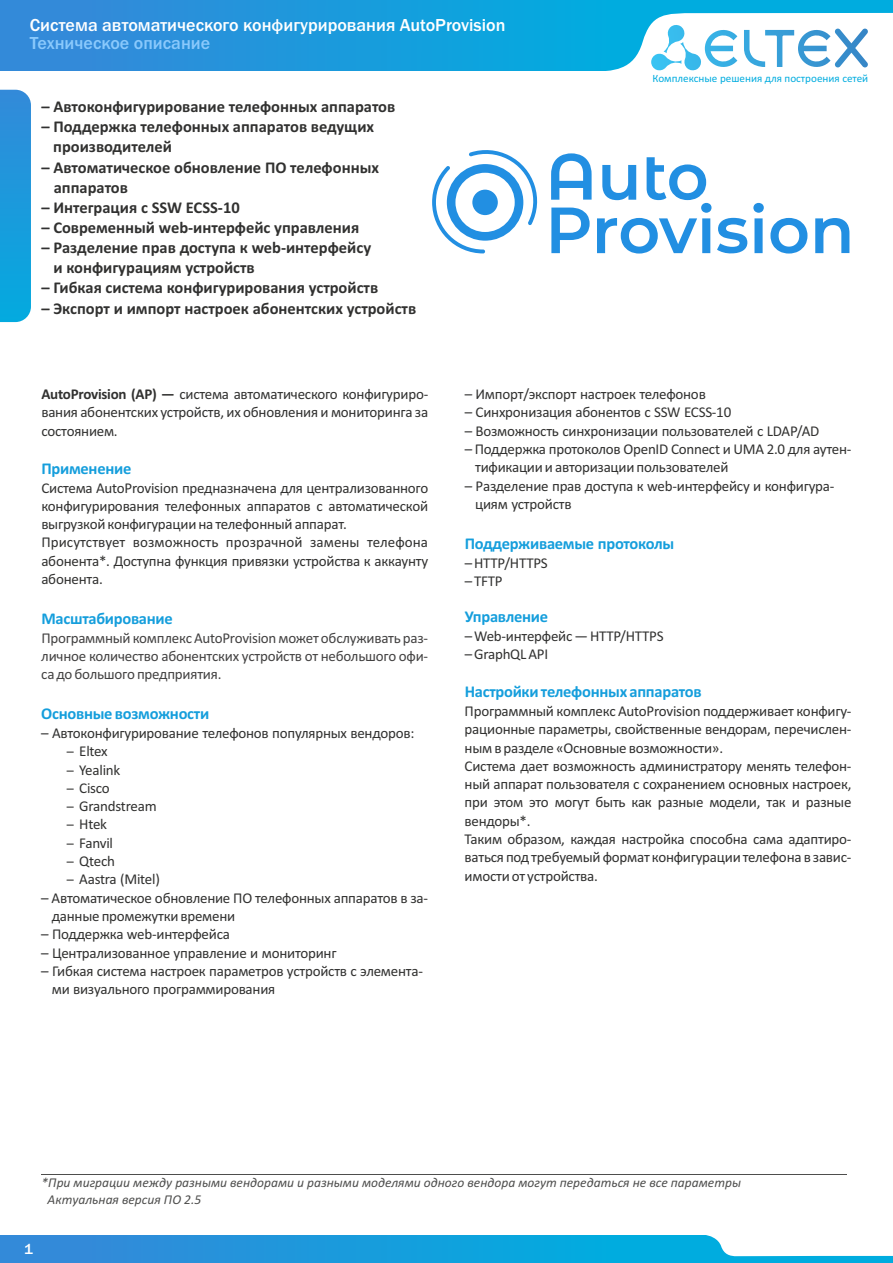
<style>
.page{position:relative;width:893px;height:1263px;background:#fff}
.page>*{position:absolute;margin:0;border:0;box-sizing:border-box;transform-origin:0 0}
.t1{font:500 18px "Franklin Gothic";color:#fff}
.t2{font:500 18px "Franklin Gothic";color:#8ac9fc}
.t3{font:700 16.5px/20.1px "Calibri";color:#313130}
.t4{font:700 16.5px "Calibri";letter-spacing:-.015em;color:#159edc}
.t5{font:15px/18.3px "Calibri";letter-spacing:-.015em;color:#313130}
.t6{font:15px/18.3px "Calibri";letter-spacing:-.015em;color:#434242;text-align:justify}
.t7{font:500 15px "Franklin Gothic";color:#fff}
.t8{font:italic 13.5px/16.5px "Calibri";color:#4e4e4d}
.t9{font:11.1px "Calibri";color:#00acdf}
.s1{font-weight:700}
.s2{font-size:14.1px}
</style>
<div class="page">
<svg style="left:0;top:90px;width:31px;height:232px;background:#1e9bdc"></svg>
<div style="left:0;top:0;width:893px;height:71px;background:linear-gradient(to right,#3489d9,#00b4e0)"></div>
<svg style="left:589px;top:13px;width:304px;height:58px"></svg>
<div style="left:0;top:1236px;width:893px;height:27px;background:linear-gradient(to right,#3389d9,#00b5e1)"></div>
<svg style="left:703px;top:1235px;width:190px;height:21px"></svg>
<svg style="left:551px;top:153px;width:160px;height:101px"></svg>
<svg style="left:717px;top:218px;width:30px;height:36px"></svg>
<svg style="left:753px;top:203px;width:11px;height:50px"></svg>
<svg style="left:770px;top:218px;width:37px;height:36px"></svg>
<svg style="left:815px;top:218px;width:34px;height:35px"></svg>
<svg style="left:432px;top:150px;width:106px;height:103px"></svg>
<hr style="left:41px;top:1174px;width:806px;height:1px;background:#4e4e4d">
<p class="t1" style="left:30px;top:19px;width:477px">Cистема автоматического конфигурирования AutoProvision</p>
<p class="t2" style="left:30px;top:36px;width:182px">Техническое описание</p>
<p class="t3" style="left:41px;top:98px;width:355px">– Автоконфигурирование телефонных аппаратов</p>
<p class="t3" style="left:53px;top:118px;width:322px;text-indent:-12px">– Поддержка телефонных аппаратов ведущих производителей</p>
<p class="t3" style="left:54px;top:158px;width:327px;text-indent:-12px">– Автоматическое обновление ПО телефонных аппаратов</p>
<p class="t3" style="left:41px;top:199px;width:200px">– Интеграция с SSW ECSS-10</p>
<p class="t3" style="left:41px;top:219px;width:319px">– Современный web-интерфейс управления</p>
<p class="t3" style="left:53px;top:239px;width:319px;text-indent:-12px">– Разделение прав доступа к web-интерфейсу и конфигурациям устройств</p>
<p class="t3" style="left:41px;top:279px;width:338px">– Гибкая система конфигурирования устройств</p>
<p class="t3" style="left:41px;top:299px;width:376px">– Экспорт и импорт настроек абонентских устройств</p>
<p class="t9" style="left:652px;top:73px;width:217px">Комплексные решения для построения сетей</p>
<p class="t5" style="left:41px;top:386px;width:388px;text-align:justify"><span class="s1">AutoProvision (AP) —</span> система автоматического конфигуриро&shy;вания абонентских устройств, их обновления и мониторинга за состоянием.</p>
<p class="t4" style="left:41px;top:461px;width:91px">Применение</p>
<p class="t5" style="left:41px;top:480px;width:388px">Cистема AutoProvision предназначена для централизованного конфигурирования телефонных аппаратов с автоматической выгрузкой конфигурации на телефонный аппарат.<br>Присутствует возможность прозрачной замены телефона абонента*. Доступна функция привязки устройства к аккаунту абонента.</p>
<p class="t4" style="left:41px;top:611px;width:133px">Масштабирование</p>
<p class="t6" style="left:41px;top:630px;width:388px">Программный комплекс AutoProvision может обслуживать раз&shy;личное количество абонентских устройств от небольшого офи&shy;са до большого предприятия.</p>
<p class="t4" style="left:41px;top:707px;width:169px">Основные возможности</p>
<p class="t5" style="left:41px;top:725px;width:375px">– Автоконфигурирование телефонов популярных вендоров:</p>
<p class="t5" style="left:67px;top:743px;width:42px"><span class="s2">–</span> Eltex</p>
<p class="t5" style="left:67px;top:762px;width:55px"><span class="s2">–</span> Yealink</p>
<p class="t5" style="left:67px;top:780px;width:44px"><span class="s2">–</span> Cisco</p>
<p class="t5" style="left:67px;top:798px;width:91px"><span class="s2">–</span> Grandstream</p>
<p class="t5" style="left:67px;top:816px;width:42px"><span class="s2">–</span> Htek</p>
<p class="t5" style="left:67px;top:835px;width:48px"><span class="s2">–</span> Fanvil</p>
<p class="t5" style="left:67px;top:853px;width:50px"><span class="s2">–</span> Qtech</p>
<p class="t5" style="left:67px;top:871px;width:95px"><span class="s2">–</span> Aastra (Mitel)</p>
<p class="t5" style="left:52px;top:890px;width:378px;text-indent:-10px">– Автоматическое обновление ПО телефонных аппаратов в за&shy;данные промежутки времени</p>
<p class="t5" style="left:41px;top:926px;width:190px">– Поддержка web-интерфейса</p>
<p class="t5" style="left:41px;top:945px;width:297px">– Централизованное управление и мониторинг</p>
<p class="t5" style="left:52px;top:963px;width:373px;text-indent:-10px">– Гибкая система настроек параметров устройств с элемента&shy;ми визуального программирования</p>
<p class="t5" style="left:465px;top:386px;width:243px">– Импорт/экспорт настроек телефонов</p>
<p class="t5" style="left:465px;top:404px;width:268px">– Синхронизация абонентов с SSW ECSS-10</p>
<p class="t5" style="left:465px;top:423px;width:356px">– Возможность синхронизации пользователей с LDAP/AD</p>
<p class="t5" style="left:475px;top:441px;width:378px;text-indent:-10px">– Поддержка протоколов OpenID Connect и UMA 2.0 для аутен&shy;тификации и авторизации пользователей</p>
<p class="t5" style="left:475px;top:478px;width:361px;text-indent:-10px">– Разделение прав доступа к web-интерфейсу и конфигура&shy;циям устройств</p>
<p class="t4" style="left:465px;top:536px;width:211px">Поддерживаемые протоколы</p>
<p class="t5" style="left:465px;top:555px;width:85px">– HTTP/HTTPS</p>
<p class="t5" style="left:465px;top:573px;width:40px">– TFTP</p>
<p class="t4" style="left:465px;top:610px;width:85px">Управление</p>
<p class="t5" style="left:465px;top:628px;width:201px">– Web-интерфейс — HTTP/HTTPS</p>
<p class="t5" style="left:465px;top:646px;width:85px">– GraphQL API</p>
<p class="t4" style="left:465px;top:685px;width:238px">Настройки телефонных аппаратов</p>
<p class="t5" style="left:465px;top:703px;width:388px">Программный комплекс AutoProvision поддерживает конфигу&shy;рационные параметры, свойственные вендорам, перечислен&shy;ным в разделе «Основные возможности».<br>Система дает возможность администратору менять телефон&shy;ный аппарат пользователя с сохранением основных настроек, при этом это могут быть как разные модели, так и разные вендоры*.<br>Таким образом, каждая настройка способна сама адаптиро&shy;ваться под требуемый формат конфигурации телефона в завис&shy;имости от устройства.</p>
<p class="t8" style="left:48px;top:1175px;width:695px;text-indent:-6px">*При миграции между разными вендорами и разными моделями одного вендора могут передаться не все параметры<br>Актуальная версия ПО 2.5</p>
<p class="t7" style="left:24px;top:1243px;width:10px">1</p>
</div>
